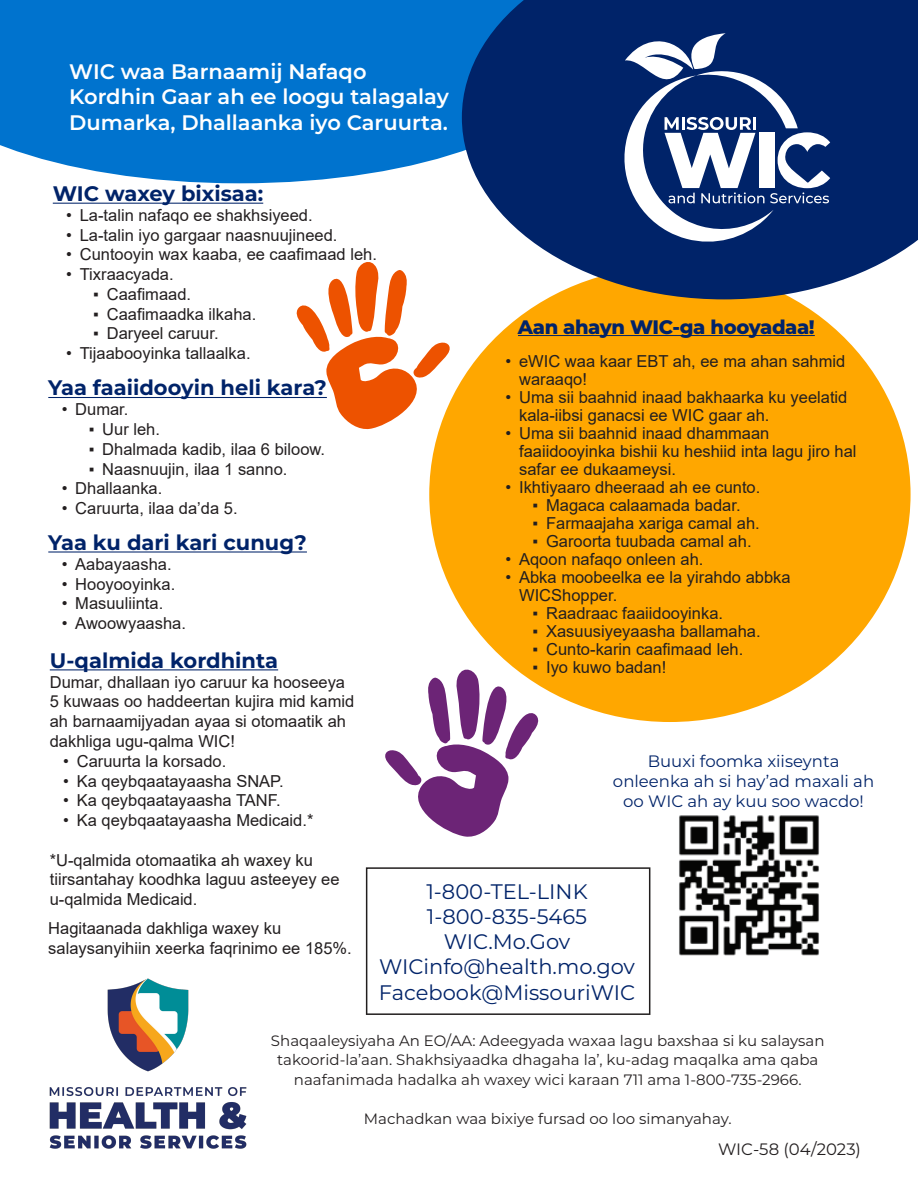
<style>
.page{position:relative;width:918px;height:1188px;background:#fff}
.page>*{position:absolute;margin:0;border:0;box-sizing:border-box;transform-origin:0 0}
.t1{font:600 21px/25.5px "Montserrat";color:#fff}
.t2{font:21px "Montserrat";color:#002369}
.t3{font:700 21px "Montserrat";color:#002369}
.t4{font:800 19.5px "Montserrat";letter-spacing:-.02em;color:#002369}
.t5{font:16.5px/19.8px "Arial";color:#231f20}
.t6{font:16.5px/19.8px "Montserrat";color:#002369;text-align:center}
.t7{font:16.5px "Montserrat";color:#231f20}
.t8{font:15px/19.5px "Montserrat";color:#231f20;text-align:center}
</style>
<div class="page">
<svg style="left:366px;top:867px;width:284px;height:148px"></svg>
<div style="left:429px;top:267px;width:482px;height:455px;background:#ffa700;border-radius:50%"></div>
<div style="left:0;top:0;width:462px;height:183px;background:#0073ce"></div>
<svg style="left:462px;top:0;width:456px;height:299px;fill:#002369"></svg>
<svg style="left:617px;top:26px;width:213px;height:220px"></svg>
<img style="left:679px;top:815px;width:140px;height:141px">
<svg style="left:296px;top:262px;width:157px;height:168px"></svg>
<svg style="left:385px;top:664px;width:155px;height:173px"></svg>
<hr style="left:53px;top:203px;width:210px;height:1px;background:#002369">
<hr style="left:48px;top:397px;width:279px;height:1px;background:#002369">
<hr style="left:48px;top:551px;width:259px;height:2px;background:#002369">
<hr style="left:50px;top:669px;width:228px;height:1px;background:#002369">
<hr style="left:518px;top:335px;width:297px;height:1px;background:#002369">
<img style="left:49px;top:978px;width:198px;height:171px">
<p class="t1" style="left:69px;top:58px;width:381px">WIC waa Barnaamij Nafaqo<br>Kordhin Gaar ah ee loogu talagalay<br>Dumarka, Dhallaanka iyo Caruurta.</p>
<p class="t3" style="left:53px;top:178px;width:212px">WIC waxey bixisaa:</p>
<p class="t5" style="left:66px;top:205px;width:248px">• La-talin nafaqo ee shakhsiyeed.</p>
<p class="t5" style="left:66px;top:225px;width:273px">• La-talin iyo gargaar naasnuujineed.</p>
<p class="t5" style="left:66px;top:244px;width:312px">• Cuntooyin wax kaaba, ee caafimaad leh.</p>
<p class="t5" style="left:66px;top:264px;width:109px">• Tixraacyada.</p>
<p class="t5" style="left:93px;top:284px;width:99px">▪ Caafimaad.</p>
<p class="t5" style="left:93px;top:304px;width:164px">▪ Caafimaadka ilkaha.</p>
<p class="t5" style="left:93px;top:324px;width:127px">▪ Daryeel caruur.</p>
<p class="t5" style="left:66px;top:343px;width:186px">• Tijaabooyinka tallaalka.</p>
<p class="t3" style="left:48px;top:373px;width:280px">Yaa faaiidooyin heli kara?</p>
<p class="t5" style="left:62px;top:399px;width:68px">• Dumar.</p>
<p class="t5" style="left:89px;top:419px;width:73px">▪ Uur leh.</p>
<p class="t5" style="left:89px;top:439px;width:238px">▪ Dhalmada kadib, ilaa 6 biloow.</p>
<p class="t5" style="left:89px;top:459px;width:200px">▪ Naasnuujin, ilaa 1 sanno.</p>
<p class="t5" style="left:62px;top:479px;width:102px">• Dhallaanka.</p>
<p class="t5" style="left:62px;top:498px;width:177px">• Caruurta, ilaa da’da 5.</p>
<p class="t3" style="left:48px;top:527px;width:260px">Yaa ku dari kari cunug?</p>
<p class="t5" style="left:62px;top:554px;width:111px">• Aabayaasha.</p>
<p class="t5" style="left:62px;top:574px;width:115px">• Hooyooyinka.</p>
<p class="t5" style="left:62px;top:594px;width:103px">• Masuuliinta.</p>
<p class="t5" style="left:62px;top:613px;width:126px">• Awoowyaasha.</p>
<p class="t3" style="left:50px;top:645px;width:230px">U-qalmida kordhinta</p>
<p class="t5" style="left:50px;top:672px;width:306px">Dumar, dhallaan iyo caruur ka hooseeya 5 kuwaas oo haddeertan kujira mid kamid ah barnaamijyadan ayaa si otomaatik ah dakhliga ugu-qalma WIC!</p>
<p class="t5" style="left:63px;top:751px;width:164px">• Caruurta la korsado.</p>
<p class="t5" style="left:63px;top:771px;width:222px">• Ka qeybqaatayaasha SNAP.</p>
<p class="t5" style="left:63px;top:791px;width:219px">• Ka qeybqaatayaasha TANF.</p>
<p class="t5" style="left:63px;top:810px;width:252px">• Ka qeybqaatayaasha Medicaid.*</p>
<p class="t5" style="left:50px;top:850px;width:291px">*U-qalmida otomaatika ah waxey ku tiirsantahay koodhka laguu asteeyey ee u-qalmida Medicaid.</p>
<p class="t5" style="left:48px;top:918px;width:305px">Hagitaanada dakhliga waxey ku salaysanyihiin xeerka faqrinimo ee 185%.</p>
<p class="t4" style="left:518px;top:312px;width:298px">Aan ahayn WIC-ga hooyadaa!</p>
<p class="t5" style="left:519px;top:352px;width:328px;line-height:18px;text-indent:-14px">• eWIC waa kaar EBT ah, ee ma ahan sahmid waraaqo!</p>
<p class="t5" style="left:519px;top:388px;width:330px;line-height:18px;text-indent:-14px">• Uma sii baahnid inaad bakhaarka ku yeelatid kala-iibsi ganacsi ee WIC gaar ah.</p>
<p class="t5" style="left:519px;top:424px;width:339px;line-height:18px;text-indent:-14px">• Uma sii baahnid inaad dhammaan faaiidooyinka bishii ku heshiid inta lagu jiro hal safar ee dukaameysi.</p>
<p class="t5" style="left:506px;top:477px;width:256px">• Ikhtiyaaro dheeraad ah ee cunto.</p>
<p class="t5" style="left:533px;top:495px;width:209px">▪ Magaca calaamada badar.</p>
<p class="t5" style="left:533px;top:513px;width:229px">▪ Farmaajaha xariga camal ah.</p>
<p class="t5" style="left:533px;top:531px;width:220px">▪ Garoorta tuubada camal ah.</p>
<p class="t5" style="left:506px;top:549px;width:199px">• Aqoon nafaqo onleen ah.</p>
<p class="t5" style="left:519px;top:568px;width:273px;line-height:18px;text-indent:-14px">• Abka moobeelka ee la yirahdo abbka<br>WICShopper.</p>
<p class="t5" style="left:533px;top:603px;width:192px">▪ Raadraac faaiidooyinka.</p>
<p class="t5" style="left:533px;top:621px;width:230px">▪ Xasuusiyeyaasha ballamaha.</p>
<p class="t5" style="left:533px;top:639px;width:212px">▪ Cunto-karin caafimaad leh.</p>
<p class="t5" style="left:533px;top:657px;width:135px">▪ Iyo kuwo badan!</p>
<p class="t6" style="left:613px;top:751px;width:263px">Buuxi foomka xiiseynta onleenka ah si hay’ad maxali ah oo WIC ah ay kuu soo wacdo!</p>
<p class="t2" style="left:426px;top:877px;width:163px">1-800-TEL-LINK</p>
<p class="t2" style="left:427px;top:902px;width:162px">1-800-835-5465</p>
<p class="t2" style="left:444px;top:927px;width:128px">WIC.Mo.Gov</p>
<p class="t2" style="left:379px;top:952px;width:257px">WICinfo@health.mo.gov</p>
<p class="t2" style="left:379px;top:978px;width:258px">Facebook@MissouriWIC</p>
<p class="t8" style="left:271px;top:1030px;width:555px">Shaqaaleysiyaha An EO/AA: Adeegyada waxaa lagu baxshaa si ku salaysan takoorid-la’aan. Shakhsiyaadka dhagaha la’, ku-adag maqalka ama qaba naafanimada hadalka ah waxey wici karaan 711 ama 1-800-735-2966.</p>
<p class="t8" style="left:364px;top:1108px;width:369px">Machadkan waa bixiye fursad oo loo simanyahay.</p>
<p class="t7" style="left:718px;top:1138px;width:144px">WIC-58 (04/2023)</p>
</div>
